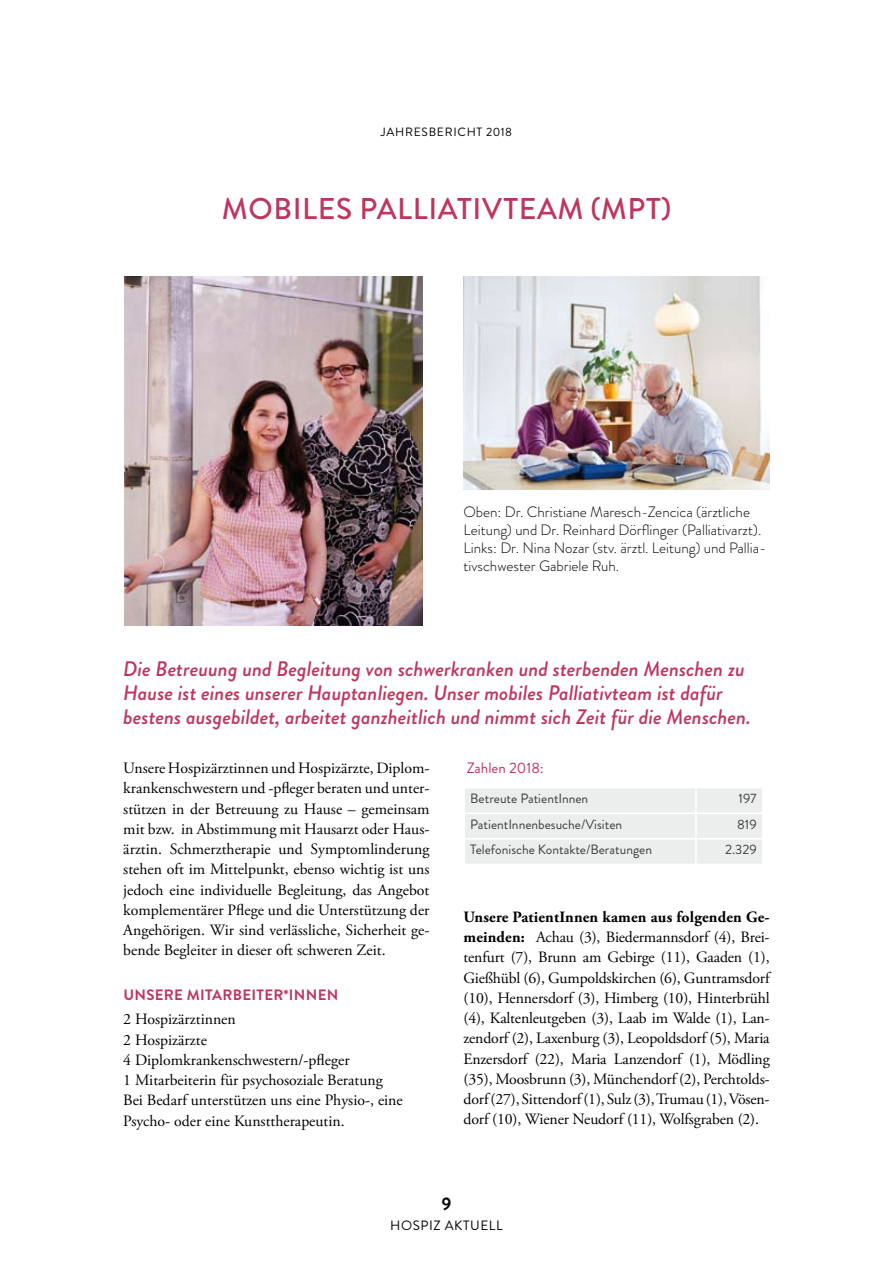
<style>
.page{position:relative;width:893px;height:1263px;background:#fff}
.page>*{position:absolute;margin:0;border:0;box-sizing:border-box;transform-origin:0 0}
.t1{font:500 30px "Brandon Grotesque";letter-spacing:.02em;color:#be365d}
.t2{font:italic 500 21px/24px "Brandon Grotesque";color:#be365d}
.t3{font:700 18px "Brandon Grotesque";color:#000}
.t4{font:15.75px/20.2px "Adobe Garamond Pro";color:#000;text-align:justify}
.t5{font:300 15px/18px "Brandon Grotesque";color:#000}
.t6{font:700 15px "Brandon Grotesque";letter-spacing:.02em;color:#be365d}
.t7{font:15px "Brandon Grotesque";color:#be365d}
.t8{font:13.5px "Brandon Grotesque";color:#3e3e40}
.t9{font:13.5px "Brandon Grotesque";letter-spacing:.04em;color:#000}
.t10{font:12px "Brandon Grotesque";letter-spacing:.06em;color:#000}
.s1{font-weight:700}
</style>
<div class="page">
<div style="left:465px;top:789px;width:297px;height:74px;background:#eceded"></div>
<img style="left:463px;top:276px;width:307px;height:213px">
<img style="left:124px;top:276px;width:298px;height:350px">
<p class="t10" style="left:381px;top:124px;width:133px">jahresbericht 2018</p>
<h1 class="t1" style="left:222px;top:188px;width:154px">MOBILES PALLIATI</h1>
<h1 class="t1" style="left:482px;top:188px;width:191px">VTEAM (MPT)</h1>
<p class="t5" style="left:463px;top:502px;width:304px">Oben: Dr. Christiane Maresch-Zencica (ärztliche Leitung) und Dr. Reinhard Dörflinger (Palliativarzt).<br>Links: Dr. Nina Nozar (stv. ärztl. Leitung) und Pallia&shy;tivschwester Gabriele Ruh.</p>
<p class="t2" style="left:123px;top:657px;width:629px">Die Betreuung und Begleitung von schwerkranken und sterbenden Menschen zu<br>Hause ist eines unserer Hauptanliegen. Unser mobiles Palliativteam ist dafür bestens ausgebildet, arbeitet ganzheitlich und nimmt sich Zeit für die Menschen.</p>
<p class="t4" style="left:123px;top:758px;width:308px">Unsere Hospizärztinnen und Hospizärzte, Diplom&shy;krankenschwestern und -pfleger beraten und unter&shy;stützen in der Betreuung zu Hause – gemeinsam mit bzw. in Abstimmung mit Hausarzt oder Haus&shy;ärztin. Schmerztherapie und Symptomlinderung stehen oft im Mittelpunkt, ebenso wichtig ist uns jedoch eine individuelle Begleitung, das Angebot komplementärer Pflege und die Unterstützung der Angehörigen. Wir sind verlässliche, Sicherheit ge&shy;bende Begleiter in dieser oft schweren Zeit.</p>
<p class="t6" style="left:123px;top:984px;width:176px">UNSERE MITARBEITER*INN</p>
<p class="t6" style="left:318px;top:984px;width:18px">EN</p>
<p class="t4" style="left:123px;top:1010px;width:281px;text-align:left">2 Hospizärztinnen<br>2 Hospizärzte<br>4 Diplomkrankenschwestern/-pfleger<br>1 Mitarbeiterin für psychosoziale Beratung Bei Bedarf unterstützen uns eine Physio-, eine Psycho- oder eine Kunsttherapeutin.</p>
<p class="t7" style="left:467px;top:757px;width:78px">Zahlen 2018:</p>
<p class="t8" style="left:470px;top:789px;width:120px">Betreute PatientI nnen</p>
<p class="t8" style="left:739px;top:789px;width:20px">197</p>
<p class="t8" style="left:470px;top:815px;width:154px">PatientI nnenbesuche/Visiten</p>
<p class="t8" style="left:737px;top:815px;width:21px">819</p>
<p class="t8" style="left:470px;top:840px;width:183px">Telefonische Kontakte/Beratungen</p>
<p class="t8" style="left:725px;top:840px;width:33px">2.329</p>
<p class="t4" style="left:463px;top:907px;width:308px"><span class="s1">Unsere PatientInnen kamen aus folgenden Ge&shy;meinden:</span> Achau (3), Biedermannsdorf (4), Brei&shy;tenfurt (7), Brunn am Gebirge (11), Gaaden (1), Gießhübl (6), Gumpoldskirchen (6), Guntramsdorf (10), Hennersdorf (3), Himberg (10), Hinterbrühl (4), Kaltenleutgeben (3), Laab im Walde (1), Lan&shy;zendorf (2), Laxenburg (3), Leopoldsdorf (5), Maria Enzersdorf (22), Maria Lanzendorf (1), Mödling (35), Moosbrunn (3), Münchendorf (2), Perchtolds&shy;dorf (27), Sittendorf (1), Sulz (3), Trumau (1), Vösen&shy;dorf (10), Wiener Neudorf (11), Wolfsgraben (2).</p>
<p class="t3" style="left:441px;top:1191px;width:12px">9</p>
<p class="t9" style="left:390px;top:1216px;width:82px">HOSPIZ AKTUE</p>
<p class="t9" style="left:489px;top:1216px;width:15px">LL</p>
</div>
